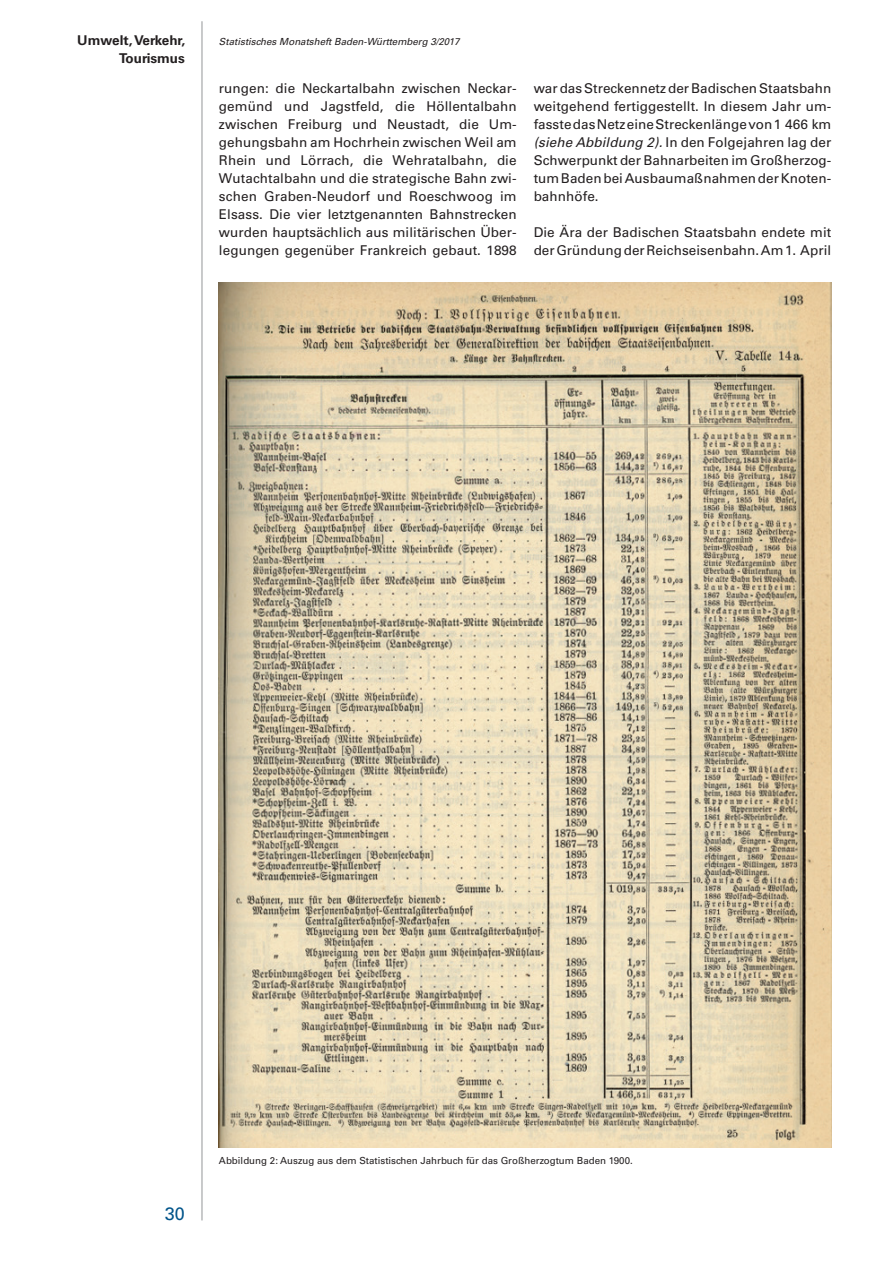
<style>
.page{position:relative;width:893px;height:1263px;background:#fff}
.page>*{position:absolute;margin:0;border:0;box-sizing:border-box;transform-origin:0 0}
.t1{font:18px "Univers";color:#01548a}
.t2{font:13.5px/18px "Univers";letter-spacing:.005em;color:#231f20;text-align:justify}
.t3{font:700 13.5px "Univers";color:#231f20}
.t4{font:9.75px "Univers";color:#231f20}
.t5{font:italic 9.75px "Univers";color:#231f20}
.s1{font-style:italic}
</style>
<div class="page">
<hr style="left:202px;top:21px;width:1px;height:1199px;background:#939598">
<img style="left:219px;top:282px;width:612px;height:865px">
<p class="t3" style="left:77px;top:32px;width:110px">Umwelt, Verkehr,</p>
<p class="t5" style="left:219px;top:35px;width:242px">Statistisches Monatsheft Baden-Württemberg 3/2017</p>
<p class="t3" style="left:119px;top:50px;width:67px">Tourismus</p>
<p class="t2" style="left:219px;top:79px;width:299px">rungen: die Neckartalbahn zwischen Neckar&shy;gemünd und Jagstfeld, die Höllentalbahn zwischen Freiburg und Neustadt, die Um&shy;gehungsbahn am Hochrhein zwischen Weil am Rhein und Lörrach, die Wehratalbahn, die Wutachtalbahn und die strategische Bahn zwi&shy;schen Graben-Neudorf und Roeschwoog im Elsass. Die vier letztgenannten Bahnstrecken wurden hauptsächlich aus militärischen Über&shy;legungen gegenüber Frankreich gebaut. 1898</p>
<p class="t2" style="left:534px;top:79px;width:299px">war das Streckennetz der Badischen Staatsbahn weitgehend fertiggestellt. In diesem Jahr um&shy;fasste das Netz eine Streckenlänge von 1 466 km <span class="s1">(siehe Abbildung 2).</span> In den Folgejahren lag der Schwerpunkt der Bahnarbeiten im Großherzog&shy;tum Baden bei Ausbaumaßnahmen der Knoten&shy;bahnhöfe.</p>
<p class="t2" style="left:534px;top:223px;width:299px">Die Ära der Badischen Staatsbahn endete mit der Gründung der Reichseisenbahn. Am 1. April</p>
<h1 class="t1" style="left:165px;top:1203px;width:22px">30</h1>
<p class="t4" style="left:219px;top:1155px;width:416px">Abbildung 2: Auszug aus dem Statistischen Jahrbuch für das Großherzogtum Baden 1900.</p>
</div>
